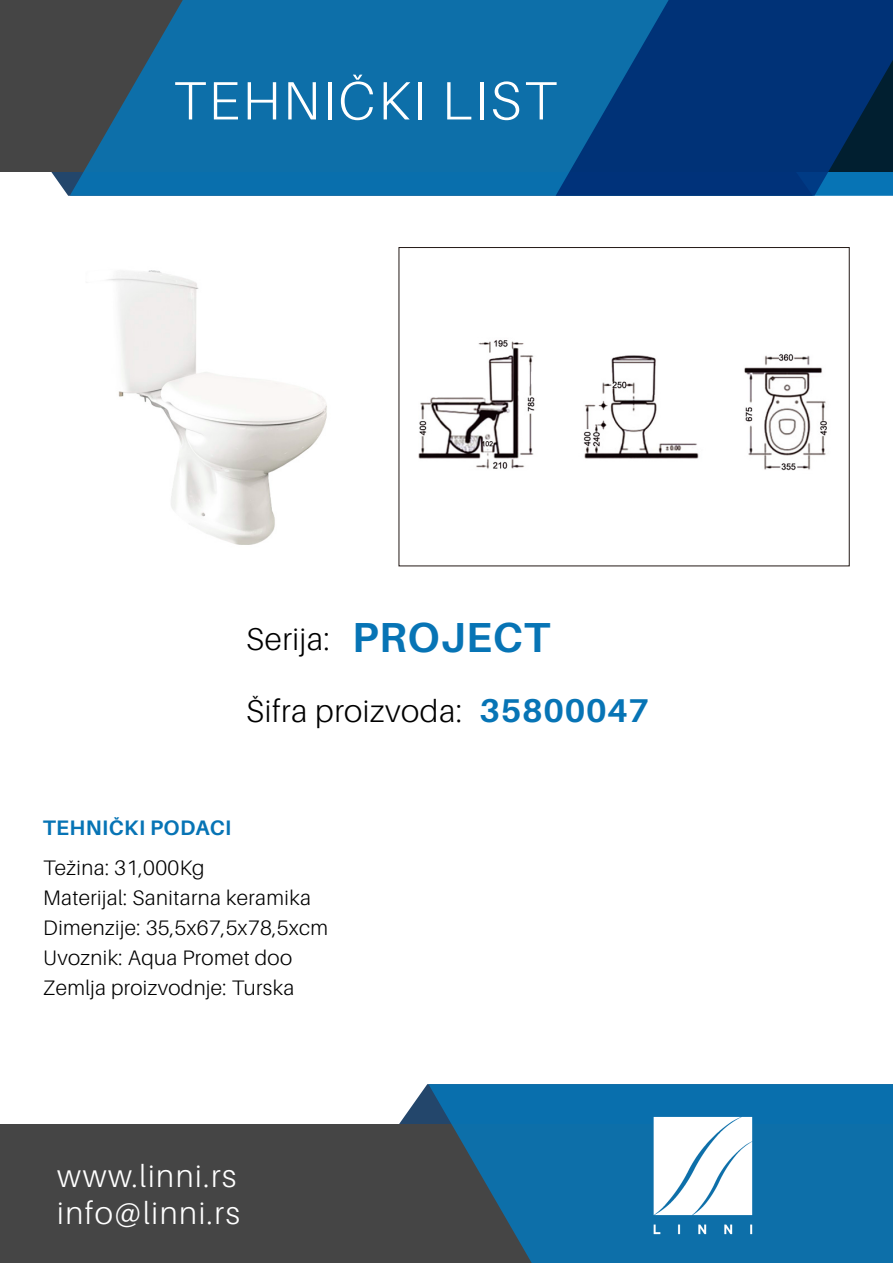
<style>
.page{position:relative;width:893px;height:1263px;background:#fff}
.page>*{position:absolute;margin:0;border:0;box-sizing:border-box;transform-origin:0 0}
.t1{font:300 54px "Aileron";letter-spacing:.05em;color:#fff}
.t2{font:700 42px "Aileron";letter-spacing:.02em;color:#0774b5}
.t3{font:700 33px "Aileron";letter-spacing:.02em;color:#0774b5}
.t4{font:300 31.5px/37.8px "Aileron";letter-spacing:.05em;color:#fff}
.t5{font:300 31.5px "Aileron";letter-spacing:.02em;color:#000}
.t6{font:300 21px/30px "Aileron";letter-spacing:.02em;color:#000}
.t7{font:700 21px "Aileron";letter-spacing:.02em;color:#0774b5}
</style>
<div class="page">
<svg style="left:294px;top:1084px;width:134px;height:41px"></svg>
<div style="left:0;top:1125px;width:893px;height:138px;background:#454545"></div>
<svg style="left:428px;top:1084px;width:465px;height:179px;fill:#0d6fa9"></svg>
<div style="left:0;top:0;width:893px;height:172px;background:#454545"></div>
<svg style="left:70px;top:0;width:486px;height:196px;background:#136a9d"></svg>
<svg style="left:556px;top:0;width:337px;height:196px;background:#023c7d"></svg>
<img style="left:614px;top:1084px;width:179px;height:179px">
<img style="left:418px;top:340px;width:409px;height:131px">
<img style="left:107px;top:270px;width:220px;height:275px">
<div style="left:399px;top:247px;width:451px;height:319px;border:1px solid #231916"></div>
<h1 class="t1" style="left:173px;top:71px;width:385px">TEHNIČKI LIST</h1>
<h2 class="t2" style="left:352px;top:613px;width:199px">PROJECT</h2>
<h3 class="t5" style="left:246px;top:622px;width:85px">Serija:</h3>
<h3 class="t5" style="left:246px;top:694px;width:218px">Šifra proizvoda:</h3>
<h3 class="t3" style="left:480px;top:692px;width:171px">35800047</h3>
<p class="t7" style="left:43px;top:816px;width:190px">TEHNIČKI PODACI</p>
<p class="t6" style="left:43px;top:853px;width:286px">Težina: 31,000Kg<br>Materijal: Sanitarna keramika<br>Dimenzije: 35,5x67,5x78,5xcm<br>Uvoznik: Aqua Promet doo<br>Zemlja proizvodnje: Turska</p>
<h3 class="t4" style="left:57px;top:1157px;width:184px">www.linni.rs info@linni.rs</h3>
</div>
